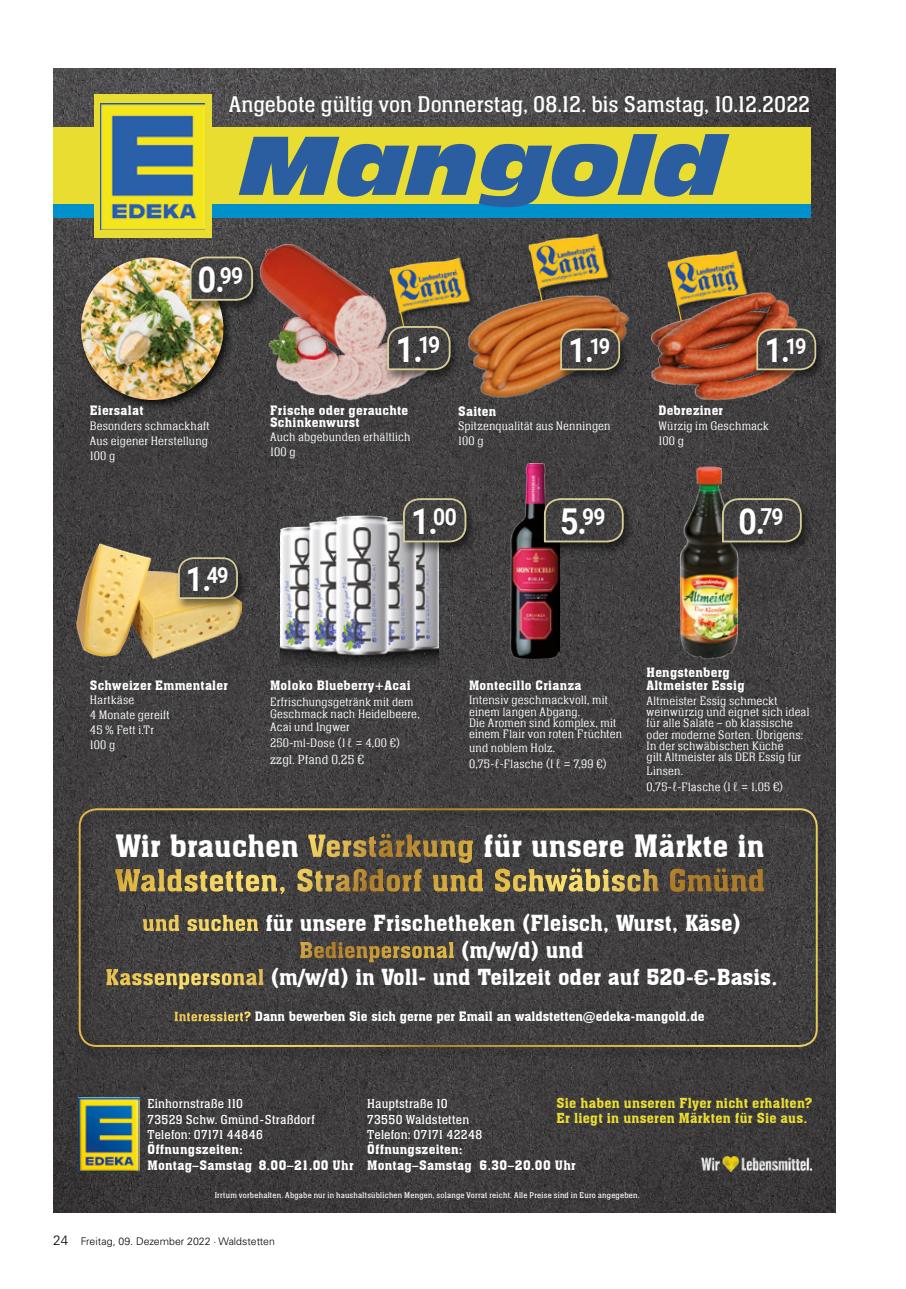
<style>
.page{position:relative;width:906px;height:1289px;background:#fff}
.page>*{position:absolute;margin:0;border:0;box-sizing:border-box;transform-origin:0 0}
.t1{font:italic 81.3px "Antique Olive Std Nord";color:#2b5ea1}
.t2{font:700 35.7px "Roboto";color:#fff;scale:.9 1}
.t3{font:700 33.6px "Roboto";color:#fff;scale:.9 1}
.t4{font:30px/34.5px "Aachen BT";color:#fff}
.t5{font:23.55px "Neue Aachen Pro";color:#fff}
.t6{font:700 22.05px "Roboto";color:#fff;scale:.9 1}
.t7{font:21.6px/27px "Aachen BT";color:#fff;text-align:center}
.t8{font:13.5px/15.5px "Neue Aachen Pro";letter-spacing:.02em;color:#fff}
.t9{font:13.5px/15px "Aachen BT";letter-spacing:.02em;color:#eadd32}
.t10{font:300 13.5px "Neue Aachen W04";letter-spacing:.02em;color:#fff}
.t11{font:12.75px/15.5px "Aachen BT";letter-spacing:.015em;color:#fff}
.t12{font:300 12.6px/11.2px "Neue Aachen W04";letter-spacing:.015em;color:#fff}
.t13{font:12.6px/11.2px "Aachen BT";letter-spacing:.02em;color:#fff}
.t14{font:300 10.5px "Univers LT";color:#000}
.t15{font:8.7px "Neue Aachen Pro";letter-spacing:.03em;color:#fff}
.s1{font-family:"Eurostile";font-weight:700;font-size:22.5px}
.s2{font-size:13.5px}
</style>
<div class="page">
<img style="left:53px;top:68px;width:783px;height:1144px">
<div style="left:77px;top:254px;width:157px;height:157px;background:#000;opacity:.75"></div>
<img style="left:81px;top:257px;width:142px;height:143px;border-radius:71px">
<div style="left:53px;top:203px;width:757px;height:14px;background:#0091cd"></div>
<div style="left:53px;top:127px;width:757px;height:76px;background:#eadd32"></div>
<div style="left:94px;top:95px;width:117px;height:143px;background:#eadd32"></div>
<img style="left:101px;top:103px;width:104px;height:126px">
<img style="left:702px;top:1156px;width:109px;height:14px">
<img style="left:79px;top:1097px;width:61px;height:73px">
<img style="left:280px;top:489px;width:159px;height:178px">
<div style="left:399px;top:496px;width:79px;height:60px;background:#000;opacity:.5"></div>
<svg style="left:402px;top:497px;width:65px;height:46px;background:#53514b"></svg>
<img style="left:511px;top:463px;width:48px;height:196px">
<div style="left:540px;top:496px;width:95px;height:60px;background:#000;opacity:.5"></div>
<svg style="left:543px;top:497px;width:66px;height:46px;background:#504d48"></svg>
<div style="left:186px;top:255px;width:79px;height:59px;background:#000;opacity:.5"></div>
<svg style="left:189px;top:255px;width:65px;height:47px;background:#54514b"></svg>
<img style="left:523px;top:233px;width:90px;height:51px">
<div style="left:75px;top:806px;width:755px;height:255px;background:#000;opacity:.5"></div>
<div style="left:79px;top:808px;width:738px;height:238px;border:2px solid #fff;border-radius:17px"></div>
<div style="left:665px;top:249px;width:88px;height:64px;background:#000;opacity:.5"></div>
<img style="left:662px;top:250px;width:90px;height:37px">
<img style="left:257px;top:233px;width:177px;height:177px">
<div style="left:388px;top:256px;width:88px;height:65px;background:#000;opacity:.5"></div>
<img style="left:385px;top:257px;width:90px;height:57px">
<img style="left:609px;top:463px;width:199px;height:198px">
<div style="left:718px;top:496px;width:95px;height:60px;background:#000;opacity:.5"></div>
<svg style="left:721px;top:497px;width:81px;height:46px;background:#514f49"></svg>
<img style="left:76px;top:532px;width:165px;height:165px">
<div style="left:175px;top:555px;width:74px;height:56px;background:#000;opacity:.5"></div>
<svg style="left:177px;top:556px;width:62px;height:44px;background:#56534b"></svg>
<div style="left:383px;top:324px;width:79px;height:60px;background:#000;opacity:.5"></div>
<svg style="left:386px;top:310px;width:65px;height:61px;background:#504d48"></svg>
<img style="left:646px;top:287px;width:162px;height:114px">
<div style="left:753px;top:327px;width:74px;height:55px;background:#000;opacity:.5"></div>
<svg style="left:755px;top:327px;width:62px;height:44px;background:#595048"></svg>
<img style="left:458px;top:284px;width:183px;height:119px">
<div style="left:557px;top:327px;width:74px;height:55px;background:#000;opacity:.5"></div>
<svg style="left:559px;top:327px;width:62px;height:44px;background:#5c5246"></svg>
<h3 class="t5" style="left:229px;top:92px;width:583px">Angebote gültig von Donnerstag, 08.12. bis Samstag, 10.12.2022</h3>
<h1 class="t1" style="left:241px;top:114px;width:485px">Mangold</h1>
<h2 class="t2" style="left:198px;top:254px;width:52px">0.<sup>99</sup></h2>
<p class="t13" style="left:90px;top:405px;width:55px">Eiersalat</p>
<p class="t12" style="left:90px;top:419px;width:121px;line-height:14.7px">Besonders schmackhaft<br>Aus eigener Herstellung<br>100 g</p>
<h3 class="t3" style="left:186px;top:555px;width:49px">1.<sup>49</sup></h3>
<h2 class="t2" style="left:396px;top:324px;width:51px">1.<sup>19</sup></h2>
<h3 class="t3" style="left:764px;top:327px;width:30px">1.</h3>
<h3 class="t3" style="left:568px;top:327px;width:48px">1.<sup>19</sup></h3>
<h3 class="t6" style="left:785px;top:331px;width:25px">19</h3>
<p class="t13" style="left:270px;top:405px;width:140px">Frische oder gerauchte<br>Schinkenwurst</p>
<p class="t12" style="left:270px;top:430px;width:142px;line-height:14.7px">Auch abgebunden erhältlich<br>100 g</p>
<p class="t13" style="left:458px;top:405px;width:40px">Saiten</p>
<p class="t12" style="left:458px;top:419px;width:154px;line-height:14.7px">Spitzenqualität aus Nenningen<br>100 g</p>
<p class="t13" style="left:658px;top:405px;width:66px">Debreziner</p>
<p class="t12" style="left:658px;top:419px;width:112px;line-height:14.7px">Würzig im Geschmack<br>100 g</p>
<h2 class="t2" style="left:411px;top:496px;width:52px">1.<sup>00</sup></h2>
<h2 class="t2" style="left:560px;top:496px;width:52px">5.<sup>99</sup></h2>
<h2 class="t2" style="left:738px;top:496px;width:52px">0.<sup>79</sup></h2>
<p class="t13" style="left:90px;top:679px;width:140px">Schweizer Emmentaler</p>
<p class="t12" style="left:90px;top:693px;width:81px;line-height:14.7px">Hartkäse<br>4 Monate gereift<br>45 % Fett i.Tr<br>100 g</p>
<p class="t13" style="left:270px;top:679px;width:142px">Moloko Blueberry+Acai</p>
<p class="t12" style="left:270px;top:695px;width:151px;line-height:12.6px">Erfrischungsgetränk mit dem<br>Geschmack nach Heidelbeere,<br>Acai und Ingwer</p>
<p class="t12" style="left:270px;top:737px;width:131px">250-ml-Dose (1 ℓ = 4,00 €)</p>
<p class="t10" style="left:270px;top:752px;width:95px">zzgl. Pfand 0,25 €</p>
<p class="t13" style="left:469px;top:679px;width:114px">Montecillo Crianza</p>
<p class="t12" style="left:469px;top:694px;width:155px">Intensiv geschmackvoll, mit einem langen Abgang.<br>Die Aromen sind komplex, mit einem Flair von roten Früchten</p>
<p class="t12" style="left:469px;top:739px;width:139px;line-height:16px">und noblem Holz.<br>0,75-ℓ-Flasche (1 ℓ = 7,99 €)</p>
<p class="t13" style="left:646px;top:665px;width:100px;line-height:13.5px">Hengstenberg<br>Altmeister Essig</p>
<p class="t12" style="left:646px;top:695px;width:164px">Altmeister Essig schmeckt weinwürzig und eignet sich ideal für alle Salate – ob klassische oder moderne Sorten. Übrigens:<br>In der schwäbischen Küche<br>gilt Altmeister als DER Essig für</p>
<p class="t12" style="left:646px;top:762px;width:138px;line-height:16px">Linsen.<br>0,75-ℓ-Flasche (1 ℓ = 1,05 €)</p>
<h3 class="t4" style="left:115px;top:828px;width:651px">Wir brauchen Verstärkung für unsere Märkte in<br>Waldstetten, Straßdorf und Schwäbisch Gmünd</h3>
<h3 class="t7" style="left:105px;top:909px;width:673px">und suchen für unsere Frischetheken (Fleisch, Wurst, Käse)<br>Bedienpersonal (m/w/d) und<br>Kassenpersonal (m/w/d) in Voll- und Teilzeit oder auf 520-<span class="s1">€</span>-Basis.</h3>
<p class="t11" style="left:174px;top:1008px;width:532px">Interessiert? Dann bewerben Sie sich gerne per Email an waldstetten@edeka-mangold.de</p>
<p class="t9" style="left:556px;top:1095px;width:257px">Sie haben unseren Flyer nicht erhalten?<br>Er liegt in unseren Märkten für Sie aus.</p>
<p class="t8" style="left:147px;top:1095px;width:169px">Einhornstraße 110<br>73529 Schw. Gmünd-Straßdorf<br>Telefon: 07171 44846</p>
<p class="t11" style="left:147px;top:1141px;width:207px">Öffnungszeiten:<br>Montag–Samstag 8.00–21.00 Uhr</p>
<p class="t15" style="left:215px;top:1189px;width:426px">Irrtum vorbehalten. Abgabe nur in haushaltsüblichen Mengen, solange Vorrat reicht. Alle Preise sind in Euro angegeben.</p>
<p class="t8" style="left:367px;top:1095px;width:117px">Hauptstraße 10<br>73550 Waldstetten<br>Telefon: 07171 42248</p>
<p class="t11" style="left:367px;top:1141px;width:210px">Öffnungszeiten:<br>Montag–Samstag 6.30–20.00 Uhr</p>
<p class="t14" style="left:53px;top:1234px;width:223px"><span class="s2">24</span> Freitag, 09. Dezember 2022 · Waldstetten</p>
</div>
